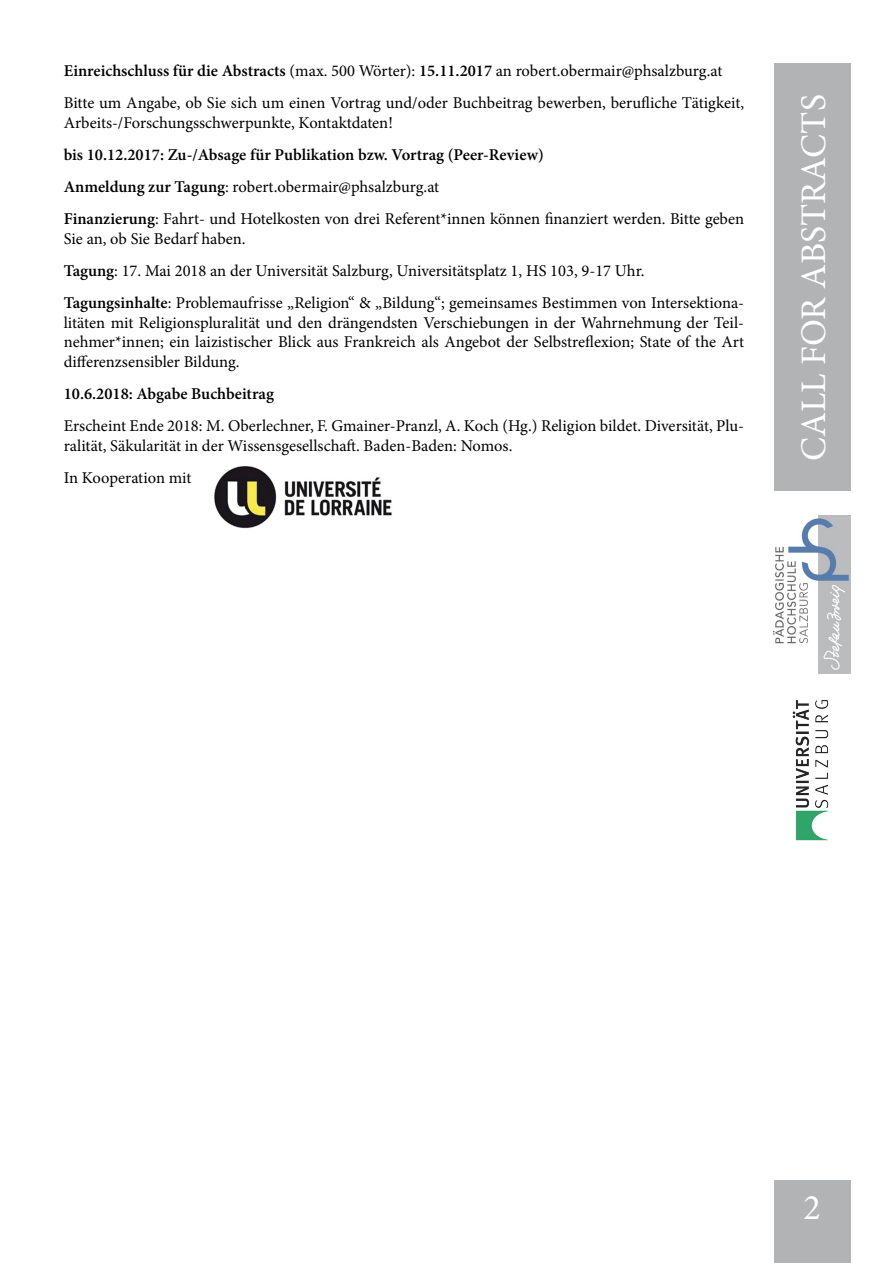
<style>
.page{position:relative;width:893px;height:1263px;background:#fff}
.page>*{position:absolute;margin:0;border:0;box-sizing:border-box;transform-origin:0 0}
.t1{font:36px "Minion Pro";color:#fff}
.t2{font:16.5px/32.2px "Minion Pro";color:#000}
.t3{font:600 16.5px "Minion Pro";color:#000}
.s1{font-weight:600}
</style>
<div class="page">
<div style="left:774px;top:64px;width:76px;height:427px;background:#b1b3b4"></div>
<img style="left:774px;top:516px;width:76px;height:157px">
<img style="left:792px;top:700px;width:37px;height:141px">
<div style="left:774px;top:1180px;width:76px;height:83px;background:#b1b3b4"></div>
<img style="left:214px;top:466px;width:178px;height:63px">
<p class="t2" style="left:64px;top:54px;width:682px"><span class="s1">Einreichschluss für die Abstracts</span> (max. 500 Wörter): <span class="s1">15.11.2017</span> an robert.obermair@phsalzburg.at<br>Bitte um Angabe, ob Sie sich um einen Vortrag und/oder Buchbeitrag bewerben, berufliche Tätigkeit,</p>
<p class="t2" style="left:64px;top:106px;width:331px">Arbeits-/Forschungsschwerpunkte, Kontaktdaten!</p>
<p class="t2" style="left:64px;top:138px;width:682px"><span class="s1">bis 10.12.2017: Zu-/Absage für Publikation bzw. Vortrag (Peer-Review)<br>Anmeldung zur Tagung</span>: robert.obermair@phsalzburg.at<br><span class="s1">Finanzierung</span>: Fahrt- und Hotelkosten von drei Referent*innen können finanziert werden. Bitte geben</p>
<p class="t2" style="left:64px;top:222px;width:682px">Sie an, ob Sie Bedarf haben.<br><span class="s1">Tagung</span>: 17. Mai 2018 an der Universität Salzburg, Universitätsplatz 1, HS 103, 9-17 Uhr.<br><span class="s1">Tagungsinhalte</span>: Problemaufrisse „Religion“ &amp; „Bildung“; gemeinsames Bestimmen von Intersektiona-</p>
<p class="t2" style="left:64px;top:313px;width:682px;line-height:19.5px;text-align:justify">litäten mit Religionspluralität und den drängendsten Verschiebungen in der Wahrnehmung der Teil&shy;nehmer*innen; ein laizistischer Blick aus Frankreich als Angebot der Selbstreflexion; State of the Art differenzsensibler Bildung.</p>
<p class="t3" style="left:64px;top:382px;width:212px">10.6.2018: Abgabe Buchbeitrag</p>
<p class="t2" style="left:64px;top:416px;width:682px;line-height:19.5px">Erscheint Ende 2018: M. Oberlechner, F. Gmainer-Pranzl, A. Koch (Hg.) Religion bildet. Diversität, Plu&shy;ralität, Säkularität in der Wissensgesellschaft. Baden-Baden: Nomos.</p>
<p class="t2" style="left:64px;top:462px;width:129px">In Kooperation mit</p>
<h1 class="t1" style="left:790px;top:461px;width:368px;rotate:-90deg">CALL FOR ABSTRACTS</h1>
<h1 class="t1" style="left:803px;top:1183px;width:19px">2</h1>
</div>
